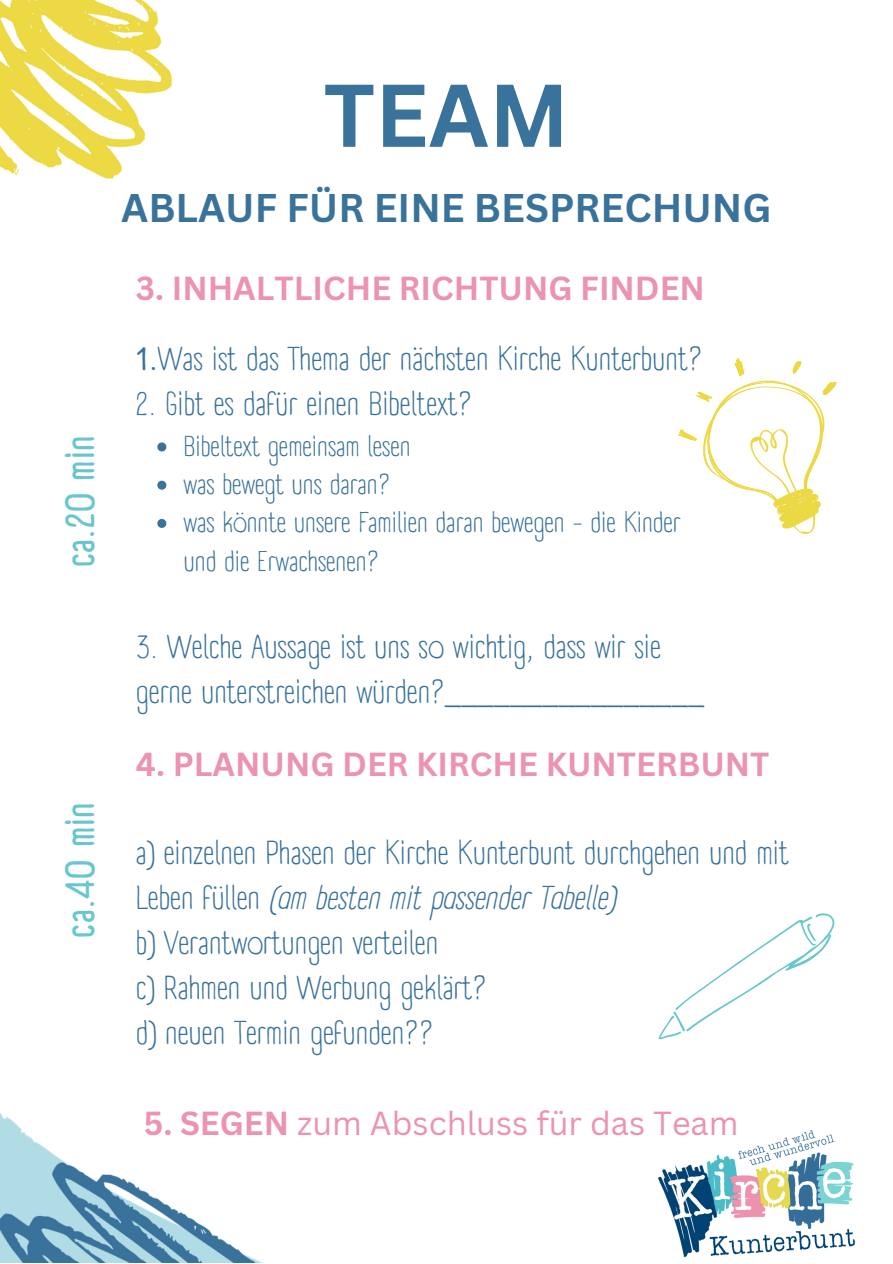
<style>
.page{position:relative;width:893px;height:1264px;background:#fff}
.page>*{position:absolute;margin:0;border:0;box-sizing:border-box;transform-origin:0 0}
.t1{font:700 86.85px "Canva Sans";color:#39729b}
.t2{font:700 40.5px "A Day Without Sun Text";color:#68c6cc}
.t3{font:700 39px "Canva Sans";color:#39729b}
.t4{font:32.4px/45px "A Day Without Sun Text";color:#39729b}
.t5{font:700 32.4px "Canva Sans";color:#eb93af}
.t6{font:32.4px "Canva Sans";color:#eb93af}
.t7{font:27.9px/38.2px "A Day Without Sun Text";color:#39729b}
.s1{font-weight:700}
.s2{font-style:italic}
</style>
<div class="page">
<img style="left:0;top:0;width:173px;height:179px">
<img style="left:0;top:1110px;width:60px;height:49px">
<img style="left:0;top:1159px;width:261px;height:103px">
<img style="left:658px;top:1130px;width:197px;height:128px">
<svg style="left:157px;top:442px;width:9px;height:9px"></svg>
<svg style="left:157px;top:480px;width:9px;height:9px"></svg>
<svg style="left:157px;top:519px;width:9px;height:9px"></svg>
<svg style="left:678px;top:358px;width:158px;height:176px"></svg>
<svg style="left:658px;top:913px;width:177px;height:126px"></svg>
<p class="t2" style="left:55px;top:567px;width:134px;rotate:-90deg">ca.20 min</p>
<p class="t2" style="left:55px;top:937px;width:137px;rotate:-90deg">ca.40 min</p>
<p class="t1" style="left:323px;top:54px;width:247px">TEAM</p>
<p class="t3" style="left:121px;top:180px;width:651px">ABLAUF FÜR EINE BESPRECHUNG</p>
<p class="t5" style="left:136px;top:265px;width:570px">3. INHALTLICHE RICHTUNG FINDEN</p>
<p class="t4" style="left:136px;top:337px;width:567px"><span class="s1">1.</span>Was ist das Thema der nächsten Kirche Kunterbunt?</p>
<p class="t4" style="left:136px;top:382px;width:337px">2. Gibt es dafür einen Bibeltext?</p>
<p class="t7" style="left:183px;top:427px;width:228px">Bibeltext gemeinsam lesen</p>
<p class="t7" style="left:183px;top:465px;width:208px">was bewegt uns daran?</p>
<p class="t7" style="left:183px;top:503px;width:498px">was könnte unsere Familien daran bewegen - die Kinder und die Erwachsenen?</p>
<p class="t4" style="left:136px;top:624px;width:569px">3. Welche Aussage ist uns so wichtig, dass wir sie gerne unterstreichen würden?________________</p>
<p class="t5" style="left:136px;top:741px;width:635px">4. PLANUNG DER KIRCHE KUNTERBUNT</p>
<p class="t4" style="left:136px;top:830px;width:654px">a) einzelnen Phasen der Kirche Kunterbunt durchgehen und mit<br>Leben füllen <span class="s2">(am besten mit passender Tabelle)</span></p>
<p class="t4" style="left:136px;top:920px;width:304px">b) Verantwortungen verteilen</p>
<p class="t4" style="left:136px;top:965px;width:352px">c) Rahmen und Werbung geklärt?</p>
<p class="t4" style="left:136px;top:1010px;width:299px">d) neuen Termin gefunden??</p>
<p class="t6" style="left:144px;top:1100px;width:596px"><span class="s1">5. SEGEN</span> zum Abschluss für das Team</p>
</div>
